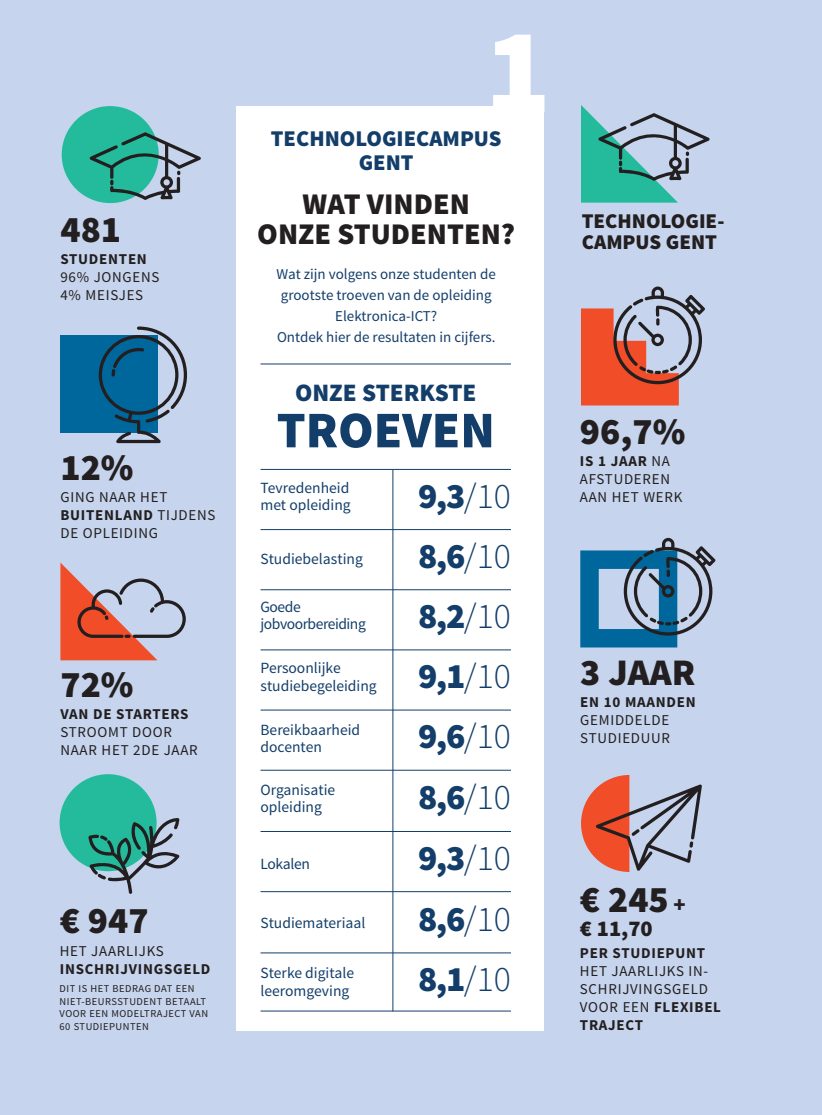
<style>
.page{position:relative;width:822px;height:1115px;background:#fff}
.page>*{position:absolute;margin:0;border:0;box-sizing:border-box;transform-origin:0 0}
.t1{font:900 121.65px "Source Sans Pro";color:#fff}
.t2{font:900 51.45px "Source Sans Pro";color:#133e6a}
.t3{font:900 37.5px "Source Sans Pro";color:#231f20}
.t4{font:900 35.85px/60.2px "Source Sans Pro";color:#133e6a}
.t5{font:900 30px/30px "Source Sans Pro";color:#231f20;text-align:center}
.t6{font:900 25.05px "Source Sans Pro";letter-spacing:-.02em;color:#133e6a}
.t7{font:900 22.5px/24px "Source Sans Pro";color:#133e6a;text-align:center}
.t8{font:900 22.5px "Source Sans Pro";color:#231f20}
.t9{font:900 21px/21px "Source Sans Pro";color:#231f20}
.t10{font:15.6px/17.1px "Source Sans Pro";color:#133e6a}
.t11{font:15.6px/17.1px "Source Sans Pro";letter-spacing:-.03em;color:#133e6a}
.t12{font:15px/18px "Source Sans Pro";letter-spacing:.05em;color:#231f20}
.t13{font:15px/21px "Source Sans Pro";color:#133e6a;text-align:center}
.t14{font:700 15px "Source Sans Pro";letter-spacing:.05em;color:#231f20}
.t15{font:10.5px/12.6px "Source Sans Pro";letter-spacing:.05em;color:#231f20}
.s1{font-weight:700}
.s2{font-weight:300}
.s3{font-size:22.5px}
</style>
<div class="page">
<div style="left:0;top:0;width:821px;height:1114px;background:#c6d5ed"></div>
<div style="left:236px;top:106px;width:308px;height:924px;background:#fff"></div>
<div style="left:62px;top:106px;width:97px;height:97px;background:#24bb9d;border-radius:50%"></div>
<svg style="left:90px;top:132px;width:111px;height:68px"></svg>
<svg style="left:581px;top:775px;width:120px;height:96px"></svg>
<div style="left:60px;top:335px;width:97px;height:97px;background:#00679d"></div>
<svg style="left:99px;top:326px;width:88px;height:117px"></svg>
<svg style="left:60px;top:562px;width:126px;height:98px"></svg>
<svg style="left:581px;top:286px;width:123px;height:119px"></svg>
<svg style="left:580px;top:537px;width:135px;height:110px"></svg>
<div style="left:60px;top:774px;width:96px;height:96px;background:#24bb9d;border-radius:50%"></div>
<svg style="left:88px;top:817px;width:91px;height:76px"></svg>
<hr style="left:260px;top:529px;width:251px;height:1px;background:#133e6a">
<hr style="left:260px;top:589px;width:251px;height:1px;background:#133e6a">
<hr style="left:260px;top:649px;width:251px;height:1px;background:#133e6a">
<hr style="left:260px;top:709px;width:251px;height:1px;background:#133e6a">
<hr style="left:260px;top:769px;width:251px;height:1px;background:#133e6a">
<hr style="left:260px;top:469px;width:251px;height:1px;background:#133e6a">
<hr style="left:260px;top:363px;width:251px;height:1px;background:#133e6a">
<hr style="left:392px;top:469px;width:1px;height:542px;background:#133e6a">
<hr style="left:260px;top:830px;width:251px;height:1px;background:#133e6a">
<hr style="left:260px;top:890px;width:251px;height:1px;background:#133e6a">
<hr style="left:260px;top:952px;width:251px;height:1px;background:#133e6a">
<hr style="left:260px;top:1010px;width:251px;height:1px;background:#133e6a">
<svg style="left:581px;top:105px;width:128px;height:97px"></svg>
<h3 class="t3" style="left:60px;top:205px;width:62px">481</h3>
<p class="t14" style="left:60px;top:249px;width:88px">STUDENTEN</p>
<p class="t12" style="left:60px;top:268px;width:100px">96% JONGENS<br>4% MEISJES</p>
<h3 class="t3" style="left:60px;top:442px;width:75px">12%</h3>
<p class="t12" style="left:60px;top:488px;width:156px">GING NAAR HET<br><span class="s1">BUITENLAND</span> TIJDENS<br>DE OPLEIDING</p>
<h3 class="t3" style="left:60px;top:660px;width:75px">72%</h3>
<p class="t14" style="left:60px;top:704px;width:130px">VAN DE STARTERS</p>
<p class="t12" style="left:60px;top:723px;width:139px">STROOMT DOOR<br>NAAR HET 2DE JAAR</p>
<h3 class="t3" style="left:60px;top:896px;width:90px">€ 947</h3>
<p class="t12" style="left:60px;top:941px;width:105px">HET JAARLIJKS</p>
<p class="t14" style="left:60px;top:958px;width:152px">INSCHRIJVINGSGELD</p>
<p class="t15" style="left:60px;top:982px;width:150px">DIT IS HET BEDRAG DAT EEN<br>NIET-BEURSSTUDENT BETAALT<br>VOOR EEN MODELTRAJECT VAN<br>60 STUDIEPUNTEN</p>
<h1 class="t1" style="left:485px;top:-8px;width:67px">1</h1>
<h3 class="t7" style="left:271px;top:127px;width:232px">TECHNOLOGIECAMPUS<br>GENT</h3>
<h3 class="t5" style="left:257px;top:190px;width:259px">WAT VINDEN<br>ONZE STUDENTEN?</h3>
<p class="t13" style="left:276px;top:263px;width:221px">Wat zijn volgens onze studenten de grootste troeven van de opleiding<br>Elektronica-ICT?<br>Ontdek hier de resultaten in cijfers.</p>
<h3 class="t6" style="left:295px;top:376px;width:183px">ONZE STERKSTE</h3>
<h2 class="t2" style="left:276px;top:396px;width:220px">TROEVEN</h2>
<p class="t10" style="left:260px;top:479px;width:92px">Tevredenheid met opleiding</p>
<p class="t10" style="left:260px;top:550px;width:104px">Studiebelasting</p>
<p class="t11" style="left:260px;top:598px;width:107px">Goede jobvoorbereiding</p>
<p class="t10" style="left:260px;top:659px;width:118px">Persoonlijke studiebegeleiding</p>
<p class="t10" style="left:260px;top:720px;width:101px">Bereikbaarheid docenten</p>
<p class="t10" style="left:260px;top:781px;width:76px">Organisatie opleiding</p>
<p class="t10" style="left:260px;top:855px;width:51px">Lokalen</p>
<p class="t10" style="left:260px;top:914px;width:106px">Studiemateriaal</p>
<p class="t10" style="left:260px;top:964px;width:95px">Sterke digitale leeromgeving</p>
<h3 class="t4" style="left:418px;top:467px;width:94px;text-align:justify">9,3<span class="s2">/10<br></span>8,6<span class="s2">/10<br></span>8,2<span class="s2">/10<br></span>9,1<span class="s2">/10<br></span>9,6<span class="s2">/10</span></h3>
<h3 class="t4" style="left:418px;top:768px;width:94px">8,6<span class="s2">/10<br></span>9,3<span class="s2">/10</span></h3>
<h3 class="t4" style="left:418px;top:890px;width:94px">8,6<span class="s2">/10<br></span>8,1<span class="s2">/10</span></h3>
<h3 class="t9" style="left:581px;top:211px;width:144px">TECHNOLOGIE-<br>CAMPUS GENT</h3>
<h3 class="t3" style="left:580px;top:407px;width:107px">96,7%</h3>
<p class="t12" style="left:580px;top:452px;width:104px"><span class="s1">IS 1 JAAR</span> NA<br>AFSTUDEREN<br>AAN HET WERK</p>
<h3 class="t3" style="left:580px;top:647px;width:117px">3 JAAR</h3>
<p class="t14" style="left:580px;top:692px;width:117px">EN 10 MAANDEN</p>
<p class="t12" style="left:580px;top:711px;width:91px">GEMIDDELDE<br>STUDIEDUUR</p>
<h3 class="t3" style="left:580px;top:874px;width:107px">€ 245 <span class="s3">+</span></h3>
<h3 class="t8" style="left:580px;top:913px;width:74px">€ 11,70</h3>
<p class="t14" style="left:580px;top:943px;width:127px">PER STUDIEPUNT</p>
<p class="t12" style="left:580px;top:962px;width:143px">HET JAARLIJKS IN-<br>SCHRIJVINGSGELD<br>VOOR EEN <span class="s1">FLEXIBEL<br>TRAJECT</span></p>
</div>
